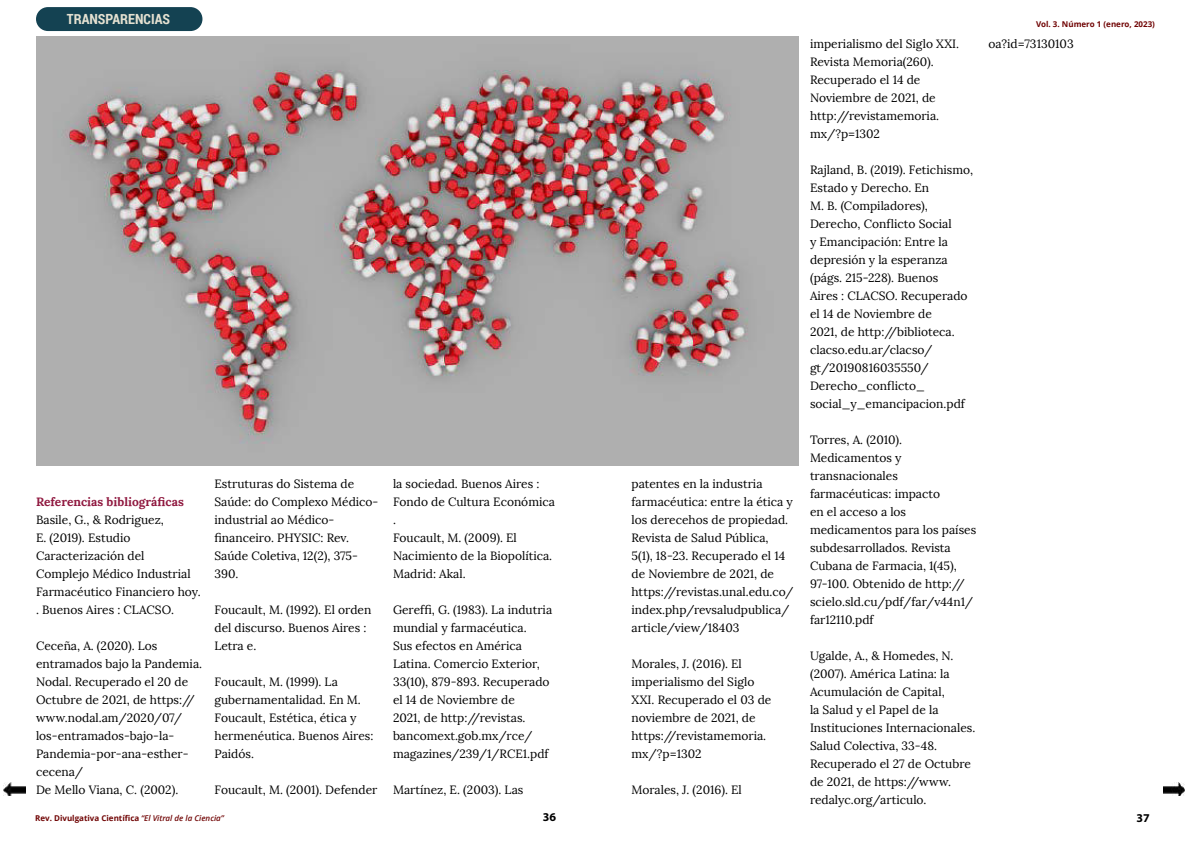
<style>
.page{position:relative;width:1191px;height:842px;background:#fff}
.page>*{position:absolute;margin:0;border:0;box-sizing:border-box;transform-origin:0 0}
.t1{font:700 14px "Roboto Condensed";color:#e5e1d1}
.t2{font:12px/18px "Lora";color:#000}
.t3{font:700 12px "Lora";color:#901940}
.t4{font:700 12px "Myriad Pro";color:#000}
.t5{font:700 8px "Open Sans";color:#700404}
.s1{font-weight:600;font-style:italic}
</style>
<div class="page">
<img style="left:1163px;top:782px;width:21px;height:14px">
<div style="left:37px;top:8px;width:164px;height:22px;background:#144252;border-radius:11px"></div>
<div style="left:36px;top:7px;width:166px;height:24px;border:2px solid #144252;border-radius:11px"></div>
<img style="left:36px;top:37px;width:762px;height:428px">
<img style="left:4px;top:782px;width:21px;height:14px">
<p class="t1" style="left:67px;top:11px;width:105px">TRANSPARENCIAS</p>
<p class="t3" style="left:36px;top:491px;width:149px">Referencias bibliográficas</p>
<p class="t2" style="left:36px;top:512px;width:166px">Basile, G., &amp; Rodriguez,<br>E. (2019). Estudio<br>Caracterización del<br>Complejo Médico Industrial<br>Farmacéutico Financiero hoy. . Buenos Aires : CLACSO.</p>
<p class="t2" style="left:36px;top:638px;width:168px">Ceceña, A. (2020). Los entramados bajo la Pandemia.<br>Nodal. Recuperado el 20 de<br>Octubre de 2021, de https:// www.nodal.am/2020/07/ los-entramados-bajo-la-<br>Pandemia-por-ana-esther&shy;cecena/<br>De Mello Viana, C. (2002).</p>
<p class="t2" style="left:214px;top:476px;width:165px">Estruturas do Sistema de<br>Saúde: do Complexo Médico&shy;industrial ao Médico&shy;financeiro. PHYSIC: Rev.<br>Saúde Coletiva, 12(2), 375-<br>390.</p>
<p class="t2" style="left:214px;top:602px;width:158px">Foucault, M. (1992). El orden del discurso. Buenos Aires :<br>Letra e.</p>
<p class="t2" style="left:214px;top:674px;width:160px">Foucault, M. (1999). La gubernamentalidad. En M.<br>Foucault, Estética, ética y hermenéutica. Buenos Aires:<br>Paidós.</p>
<p class="t2" style="left:214px;top:782px;width:164px">Foucault, M. (2001). Defender</p>
<p class="t2" style="left:393px;top:476px;width:163px">la sociedad. Buenos Aires :<br>Fondo de Cultura Económica .<br>Foucault, M. (2009). El<br>Nacimiento de la Biopolítica.<br>Madrid: Akal.</p>
<p class="t2" style="left:393px;top:601px;width:161px">Gereffi, G. (1983). La indutria mundial y farmacéutica.<br>Sus efectos en América<br>Latina. Comercio Exterior,<br>33(10), 879-893. Recuperado el 14 de Noviembre de<br>2021, de http://revistas. bancomext.gob.mx/rce/ magazines/239/1/RCE1.pdf</p>
<p class="t2" style="left:393px;top:782px;width:132px">Martínez, E. (2003). Las</p>
<p class="t2" style="left:631px;top:476px;width:163px">patentes en la industria farmacéutica: entre la ética y los derecehos de propiedad.<br>Revista de Salud Pública,<br>5(1), 18-23. Recuperado el 14 de Noviembre de 2021, de https://revistas.unal.edu.co/ index.php/revsaludpublica/ article/view/18403</p>
<p class="t2" style="left:631px;top:656px;width:141px">Morales, J. (2016). El imperialismo del Siglo<br>XXI. Recuperado el 03 de noviembre de 2021, de https://revistamemoria. mx/?p=1302</p>
<p class="t2" style="left:631px;top:782px;width:112px">Morales, J. (2016). El</p>
<p class="t2" style="left:810px;top:36px;width:151px">imperialismo del Siglo XXI.<br>Revista Memoria(260).<br>Recuperado el 14 de<br>Noviembre de 2021, de http://revistamemoria. mx/?p=1302</p>
<p class="t2" style="left:810px;top:162px;width:165px">Rajland, B. (2019). Fetichismo,<br>Estado y Derecho. En<br>M. B. (Compiladores),<br>Derecho, Conflicto Social<br>y Emancipación: Entre la depresión y la esperanza (págs. 215-228). Buenos<br>Aires : CLACSO. Recuperado el 14 de Noviembre de<br>2021, de http://biblioteca. clacso.edu.ar/clacso/ gt/20190816035550/<br>Derecho_conflicto_ social_y_emancipacion.pdf</p>
<p class="t2" style="left:810px;top:432px;width:168px">Torres, A. (2010).<br>Medicamentos y transnacionales farmacéuticas: impacto<br>en el acceso a los medicamentos para los países subdesarrollados. Revista<br>Cubana de Farmacia, 1(45),<br>97-100. Obtenido de http:// scielo.sld.cu/pdf/far/v44n1/ far12110.pdf</p>
<p class="t2" style="left:810px;top:648px;width:167px">Ugalde, A., &amp; Homedes, N. (2007). América Latina: la<br>Acumulación de Capital,<br>la Salud y el Papel de la<br>Instituciones Internacionales.<br>Salud Colectiva, 33-48.<br>Recuperado el 27 de Octubre de 2021, de https://www. redalyc.org/articulo.</p>
<p class="t5" style="left:1036px;top:21px;width:120px">Vol. 3. Número 1 (enero, 2023)</p>
<p class="t2" style="left:988px;top:36px;width:87px">oa?id=73130103</p>
<p class="t5" style="left:35px;top:812px;width:190px">Rev. Divulgativa Científica <span class="s1">“El Vitral de la Ciencia”</span></p>
<p class="t4" style="left:543px;top:810px;width:15px">36</p>
<p class="t4" style="left:1136px;top:811px;width:15px">37</p>
</div>
